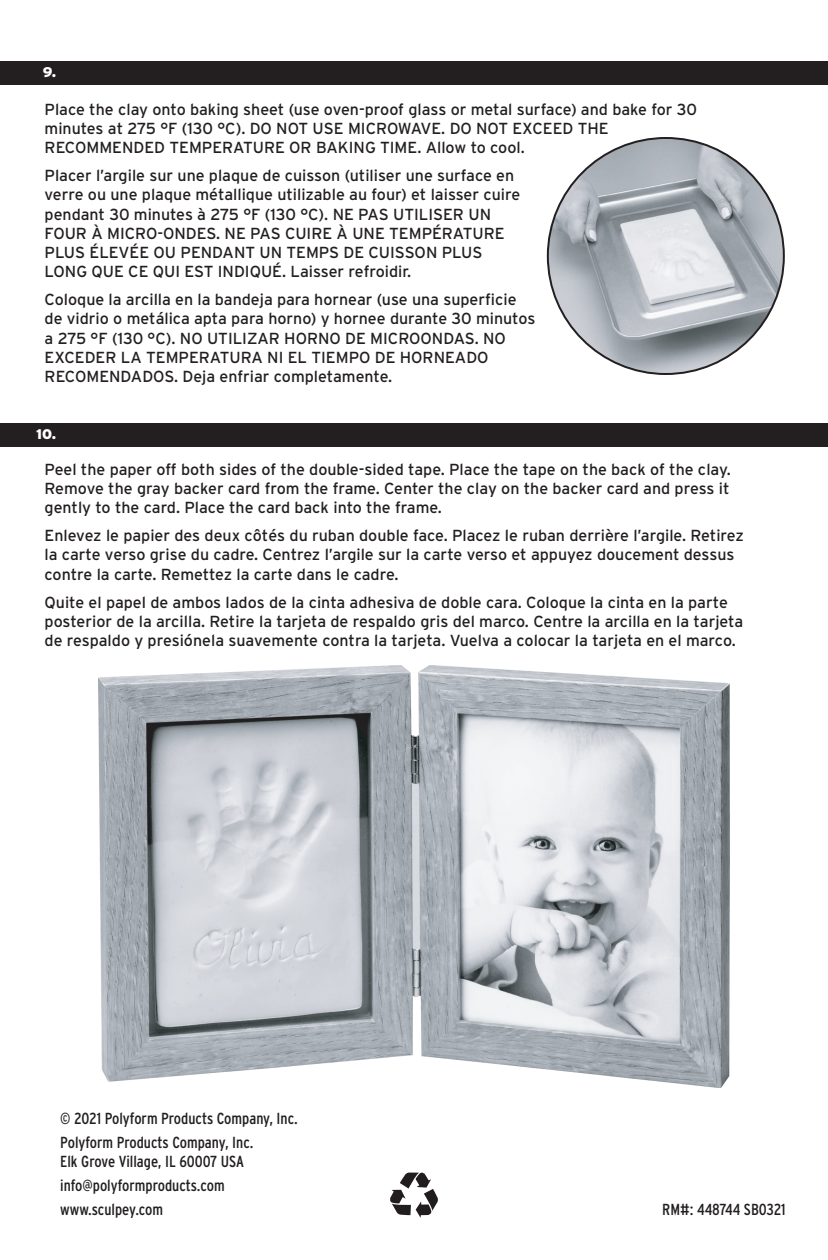
<style>
.page{position:relative;width:828px;height:1260px;background:#fff}
.page>*{position:absolute;margin:0;border:0;box-sizing:border-box;transform-origin:0 0}
.t1{font:16px/19.2px "Interstate";color:#231f20}
.t2{font:16px/24px "Interstate Condensed";color:#231f20}
.t3{font:900 14px "Interstate";color:#fff}
</style>
<div class="page">
<svg style="left:390px;top:1172px;width:48px;height:46px"></svg>
<img style="left:548px;top:139px;width:236px;height:235px">
<img style="left:98px;top:666px;width:632px;height:422px">
<div style="left:0;top:61px;width:828px;height:24px;background:#231f20"></div>
<div style="left:0;top:423px;width:828px;height:24px;background:#231f20"></div>
<p class="t3" style="left:43px;top:64px;width:15px">9.</p>
<p class="t1" style="left:45px;top:100px;width:654px">Place the clay onto baking sheet (use oven-proof glass or metal surface) and bake for 30 minutes at 275 °F (130 °C). DO NOT USE MICROWAVE. DO NOT EXCEED THE<br>RECOMMENDED TEMPERATURE OR BAKING TIME. Allow to cool.</p>
<p class="t1" style="left:45px;top:166px;width:477px">Placer l’argile sur une plaque de cuisson (utiliser une surface en verre ou une plaque métallique utilizable au four) et laisser cuire pendant 30 minutes à 275 °F (130 °C). NE PAS UTILISER UN FOUR À MICRO-ONDES. NE PAS CUIRE À UNE TEMPÉRATURE PLUS ÉLEVÉE OU PENDANT UN TEMPS DE CUISSON PLUS LONG QUE CE QUI EST INDIQUÉ. Laisser refroidir.</p>
<p class="t1" style="left:45px;top:290px;width:492px">Coloque la arcilla en la bandeja para hornear (use una superficie de vidrio o metálica apta para horno) y hornee durante 30 minutos a 275 °F (130 °C). NO UTILIZAR HORNO DE MICROONDAS. NO EXCEDER LA TEMPERATURA NI EL TIEMPO DE HORNEADO RECOMENDADOS. Deja enfriar completamente.</p>
<p class="t3" style="left:36px;top:426px;width:21px">10.</p>
<p class="t1" style="left:45px;top:460px;width:688px;text-align:justify">Peel the paper off both sides of the double-sided tape. Place the tape on the back of the clay.<br>Remove the gray backer card from the frame. Center the clay on the backer card and press it gently to the card. Place the card back into the frame.</p>
<p class="t1" style="left:45px;top:526px;width:701px">Enlevez le papier des deux côtés du ruban double face. Placez le ruban derrière l’argile. Retirez la carte verso grise du cadre. Centrez l’argile sur la carte verso et appuyez doucement dessus contre la carte. Remettez la carte dans le cadre.</p>
<p class="t1" style="left:45px;top:592px;width:700px">Quite el papel de ambos lados de la cinta adhesiva de doble cara. Coloque la cinta en la parte posterior de la arcilla. Retire la tarjeta de respaldo gris del marco. Centre la arcilla en la tarjeta de respaldo y presiónela suavemente contra la tarjeta. Vuelva a colocar la tarjeta en el marco.</p>
<p class="t2" style="left:60px;top:1106px;width:239px">© 2021 Polyform Products Company, Inc.<br>Polyform Products Company, Inc.</p>
<p class="t2" style="left:60px;top:1149px;width:185px">Elk Grove Village, IL 60007 USA info@polyformproducts.com www.sculpey.com</p>
<p class="t2" style="left:662px;top:1197px;width:125px">RM#: 448744 SB0321</p>
</div>
